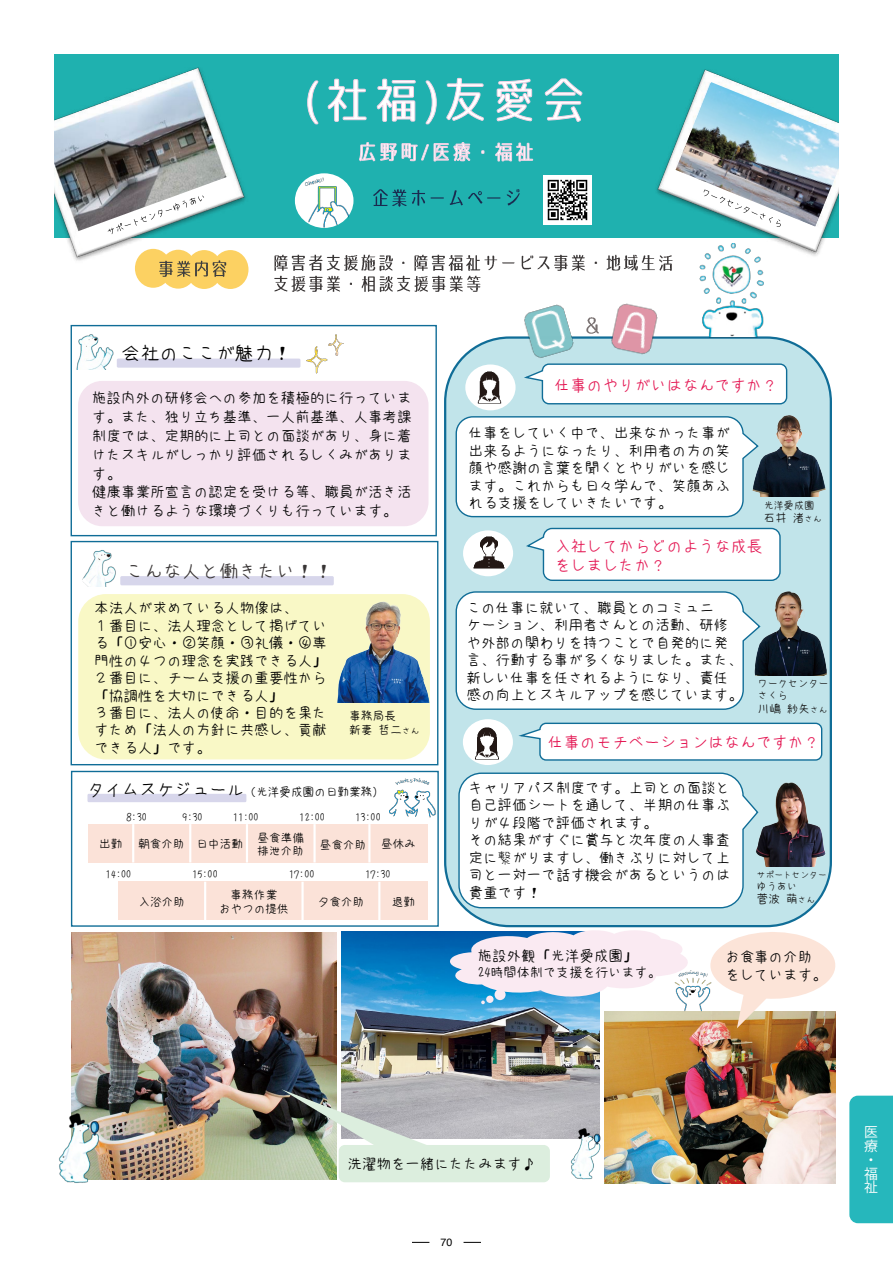
<style>
.page{position:relative;width:893px;height:1263px;background:#fff}
.page>*{position:absolute;margin:0;border:0;box-sizing:border-box;transform-origin:0 0}
.t1{font:18.9px "kiloji";color:#393535}
.t2{font:18.9px "kiloji";color:#000}
.t3{font:16.05px/19.2px "kiloji";color:#e41753}
.t4{font:14.55px/17.4px "kiloji";color:#000}
.t5{font:13.8px/13.8px "Koz Go Pro";color:#fff}
.t6{font:13.05px "kiloji";color:#000}
.t7{font:11.7px/14px "kiloji";color:#000}
.t8{font:11.7px "kiloji";color:#100f0f}
.t9{font:10.65px "Helvetica";color:#000}
.t10{font:10.05px "kiloji";color:#000}
.t11{font:10.05px/12.1px "kiloji";color:#100f0f}
.t12{font:8.7px "kiloji";color:#100f0f}
.s1{font-size:8.7px}
.s2{font-size:17.4px}
</style>
<div class="page">
<svg style="left:412px;top:1242px;width:17px;height:1px"></svg>
<svg style="left:464px;top:1242px;width:17px;height:1px"></svg>
<div style="left:849px;top:1096px;width:44px;height:127px;background:#26b7bc"></div>
<img style="left:605px;top:1011px;width:230px;height:173px">
<img style="left:342px;top:931px;width:258px;height:208px">
<img style="left:71px;top:932px;width:266px;height:247px">
<div style="left:54px;top:54px;width:785px;height:183px;background:#1fb1af"></div>
<svg style="left:307px;top:81px;width:11px;height:43px"></svg>
<svg style="left:328px;top:79px;width:88px;height:43px"></svg>
<svg style="left:426px;top:81px;width:11px;height:43px"></svg>
<svg style="left:446px;top:78px;width:136px;height:44px"></svg>
<svg style="left:359px;top:142px;width:174px;height:20px"></svg>
<img style="left:373px;top:189px;width:147px;height:18px">
<img style="left:274px;top:254px;width:399px;height:17px">
<img style="left:274px;top:271px;width:207px;height:22px">
<div style="left:135px;top:249px;width:36px;height:39px;background:#fcd162;border-radius:50%"></div>
<div style="left:160px;top:250px;width:36px;height:39px;background:#fcd162;border-radius:50%"></div>
<div style="left:186px;top:250px;width:36px;height:39px;background:#fcd162;border-radius:50%"></div>
<div style="left:212px;top:250px;width:36px;height:39px;background:#fcd162;border-radius:50%"></div>
<img style="left:159px;top:265px;width:67px;height:12px">
<img style="left:86px;top:550px;width:30px;height:36px">
<svg style="left:82px;top:574px;width:13px;height:13px"></svg>
<div style="left:295px;top:173px;width:58px;height:55px;background:#fff;border-radius:50%"></div>
<div style="left:445px;top:338px;width:386px;height:588px;background:#c1e4ea;border-radius:64px"></div>
<img style="left:512px;top:304px;width:75px;height:54px">
<img style="left:600px;top:303px;width:69px;height:52px">
<img style="left:581px;top:310px;width:44px;height:28px">
<div style="left:465px;top:364px;width:51px;height:46px;background:#fff;border-radius:50%"></div>
<img style="left:477px;top:371px;width:25px;height:33px">
<svg style="left:524px;top:363px;width:264px;height:42px;background:#e7f1f5"></svg>
<svg style="left:455px;top:416px;width:297px;height:102px;background:#f4f8fa"></svg>
<div style="left:463px;top:530px;width:50px;height:46px;background:#fff;border-radius:50%"></div>
<svg style="left:526px;top:527px;width:255px;height:54px;background:#edf4f7"></svg>
<img style="left:473px;top:536px;width:32px;height:33px">
<div style="left:463px;top:719px;width:50px;height:46px;background:#fff;border-radius:50%"></div>
<svg style="left:518px;top:722px;width:305px;height:39px;background:#e6f1f5"></svg>
<img style="left:471px;top:727px;width:28px;height:33px">
<div style="left:71px;top:325px;width:366px;height:211px;border:1px solid #106d97"></div>
<div style="left:78px;top:594px;width:352px;height:165px;background:#f9f8c6;border-radius:28px"></div>
<div style="left:71px;top:541px;width:367px;height:224px;border:1px solid #106d97"></div>
<div style="left:120px;top:576px;width:214px;height:9px;background:#d7d6eb;border-radius:2px"></div>
<div style="left:71px;top:771px;width:368px;height:156px;border:1px solid #106d97"></div>
<div style="left:117px;top:359px;width:183px;height:9px;background:#d7d6eb;border-radius:2px"></div>
<img style="left:70px;top:331px;width:44px;height:39px">
<img style="left:677px;top:260px;width:98px;height:77px">
<div style="left:78px;top:381px;width:350px;height:145px;background:#f4e3ef;border-radius:24px"></div>
<div style="left:87px;top:794px;width:159px;height:8px;background:#d7d6eb"></div>
<img style="left:671px;top:971px;width:30px;height:41px">
<img style="left:390px;top:778px;width:45px;height:40px">
<img style="left:307px;top:335px;width:36px;height:38px">
<div style="left:88px;top:824px;width:45px;height:38px;background:#fbe2d8"></div>
<div style="left:133px;top:824px;width:57px;height:38px;background:#fbe2d8"></div>
<div style="left:190px;top:824px;width:57px;height:38px;background:#fbe2d8"></div>
<div style="left:247px;top:824px;width:68px;height:38px;background:#fbe2d8"></div>
<div style="left:315px;top:824px;width:54px;height:38px;background:#fbe2d8"></div>
<div style="left:369px;top:824px;width:58px;height:38px;background:#fbe2d8"></div>
<hr style="left:132px;top:824px;width:2px;height:38px;background:#fff">
<hr style="left:189px;top:824px;width:2px;height:38px;background:#fff">
<hr style="left:246px;top:824px;width:2px;height:38px;background:#fff">
<hr style="left:313px;top:824px;width:3px;height:38px;background:#fff">
<hr style="left:368px;top:824px;width:2px;height:38px;background:#fff">
<div style="left:118px;top:882px;width:87px;height:38px;background:#fbe2d8"></div>
<div style="left:205px;top:882px;width:98px;height:38px;background:#fbe2d8"></div>
<div style="left:303px;top:882px;width:76px;height:38px;background:#fbe2d8"></div>
<div style="left:379px;top:882px;width:48px;height:38px;background:#fbe2d8"></div>
<hr style="left:204px;top:882px;width:2px;height:38px;background:#fff">
<hr style="left:301px;top:882px;width:3px;height:38px;background:#fff">
<hr style="left:378px;top:882px;width:2px;height:38px;background:#fff">
<img style="left:302px;top:174px;width:46px;height:54px">
<svg style="left:455px;top:591px;width:307px;height:119px;background:#f4f9fa"></svg>
<svg style="left:458px;top:772px;width:297px;height:137px;background:#f4f9fa"></svg>
<svg style="left:701px;top:927px;width:135px;height:101px"></svg>
<svg style="left:447px;top:930px;width:246px;height:74px"></svg>
<div style="left:486px;top:995px;width:8px;height:8px;background:#faeaf2;border-radius:50%"></div>
<div style="left:495px;top:989px;width:11px;height:11px;background:#faeaf2;border-radius:50%"></div>
<img style="left:59px;top:1113px;width:52px;height:70px">
<svg style="left:282px;top:1089px;width:268px;height:93px;background:#bcc5bd"></svg>
<img style="left:561px;top:1129px;width:47px;height:50px">
<img style="left:543px;top:176px;width:48px;height:48px">
<img style="left:651px;top:69px;width:188px;height:191px">
<img style="left:54px;top:67px;width:197px;height:198px">
<svg style="left:76px;top:176px;width:161px;height:76px"></svg>
<svg style="left:663px;top:167px;width:159px;height:82px"></svg>
<img style="left:337px;top:601px;width:93px;height:101px">
<img style="left:755px;top:782px;width:71px;height:85px">
<img style="left:754px;top:591px;width:73px;height:84px">
<img style="left:752px;top:415px;width:74px;height:82px">
<img style="left:676px;top:82px;width:163px;height:144px">
<p class="t2" style="left:122px;top:343px;width:171px">会社のここが魅力！</p>
<p class="t4" style="left:92px;top:388px;width:321px;line-height:18.9px">施設内外の研修会への参加を積極的に行っています。また、独り立ち基準、一人前基準、人事考課制度では、定期的に上司との面談があり、身に着けたスキルがしっかり評価されるしくみがあります。<br>健康事業所宣言の認定を受ける等、職員が活き活きと働けるような環境づくりも行っています。</p>
<p class="t1" style="left:126px;top:562px;width:209px">こんな人と働きたい！！</p>
<p class="t4" style="left:95px;top:599px;width:234px">本法人が求めている人物像は、<br>１番目に、法人理念として掲げている「①安心・②笑顔・③礼儀・④専門性の４つの理念を実践できる人」<br>２番目に、チーム支援の重要性から「協調性を大切にできる人」<br>３番目に、法人の使命・目的を果たすため「法人の方針に共感し、貢献できる人」です。</p>
<p class="t7" style="left:349px;top:709px;width:71px">事務局長<br>新妻哲二<span class="s1">さん</span></p>
<p class="t3" style="left:555px;top:375px;width:225px">仕事のやりがいはなんですか？</p>
<p class="t4" style="left:469px;top:424px;width:263px;text-align:justify">仕事をしていく中で、出来なかった事が出来るようになったり、利用者の方の笑顔や感謝の言葉を聞くとやりがいを感じます。これからも日々学んで、笑顔あふれる支援をしていきたいです。</p>
<p class="t11" style="left:764px;top:499px;width:52px">光洋愛成園</p>
<p class="t8" style="left:764px;top:512px;width:60px">石井渚<span class="s1">さん</span></p>
<p class="t3" style="left:555px;top:536px;width:209px">入社してからどのような成長をしましたか？</p>
<p class="t4" style="left:467px;top:599px;width:278px">この仕事に就いて、職員とのコミュニ<br>ケーション、利用者さんとの活動、研修や外部の関わりを持つことで自発的に発言、行動する事が多くなりました。また、新しい仕事を任されるようになり、責任感の向上とスキルアップを感じています。</p>
<p class="t11" style="left:758px;top:677px;width:72px">ワークセンターさくら</p>
<p class="t8" style="left:758px;top:703px;width:71px">川嶋紗矢<span class="s1">さん</span></p>
<p class="t3" style="left:548px;top:733px;width:273px">仕事のモチベーションはなんですか？</p>
<p class="t4" style="left:469px;top:779px;width:263px">キャリアパス制度です。上司との面談と自己評価シートを通して、半期の仕事ぶりが４段階で評価されます。<br>その結果がすぐに賞与と次年度の人事査定に繋がりますし、働きぶりに対して上司と一対一で話す機会があるというのは貴重です！</p>
<p class="t7" style="left:87px;top:785px;width:298px"><span class="s2">タイムスケジュール</span>（光洋愛成園の日勤業務）</p>
<p class="t10" style="left:127px;top:813px;width:22px">8:30</p>
<p class="t10" style="left:182px;top:813px;width:22px">9:30</p>
<p class="t10" style="left:233px;top:813px;width:27px">11:00</p>
<p class="t10" style="left:299px;top:813px;width:27px">12:00</p>
<p class="t10" style="left:355px;top:813px;width:27px">13:00</p>
<p class="t7" style="left:99px;top:837px;width:25px">出勤</p>
<p class="t7" style="left:258px;top:830px;width:48px">昼食準備排泄介助</p>
<p class="t7" style="left:381px;top:837px;width:37px">昼休み</p>
<p class="t7" style="left:138px;top:836px;width:106px">朝食介助 日中活動</p>
<p class="t7" style="left:320px;top:838px;width:48px">昼食介助</p>
<p class="t10" style="left:106px;top:870px;width:27px">14:00</p>
<p class="t10" style="left:192px;top:870px;width:27px">15:00</p>
<p class="t10" style="left:289px;top:870px;width:27px">17:00</p>
<p class="t10" style="left:365px;top:870px;width:27px">17:30</p>
<p class="t12" style="left:757px;top:870px;width:71px">サポートセンター</p>
<p class="t11" style="left:757px;top:880px;width:42px">ゆうあい</p>
<p class="t8" style="left:757px;top:893px;width:60px">菅波萌<span class="s1">さん</span></p>
<p class="t7" style="left:138px;top:895px;width:48px">入浴介助</p>
<p class="t7" style="left:219px;top:888px;width:71px;text-align:center">事務作業<br>おやつの提供</p>
<p class="t7" style="left:318px;top:895px;width:48px">夕食介助</p>
<p class="t7" style="left:392px;top:895px;width:25px">退勤</p>
<p class="t4" style="left:478px;top:947px;width:161px">施設外観「光洋愛成園」</p>
<p class="t6" style="left:478px;top:966px;width:185px">24時間体制で支援を行います。</p>
<p class="t4" style="left:725px;top:948px;width:103px">お食事の介助をしています。</p>
<p class="t4" style="left:348px;top:1155px;width:190px">洗濯物を一緒にたたみます♪</p>
<p class="t9" style="left:441px;top:1234px;width:13px">70</p>
<p class="t5" style="left:864px;top:1125px;width:15px">医療・福祉</p>
</div>
